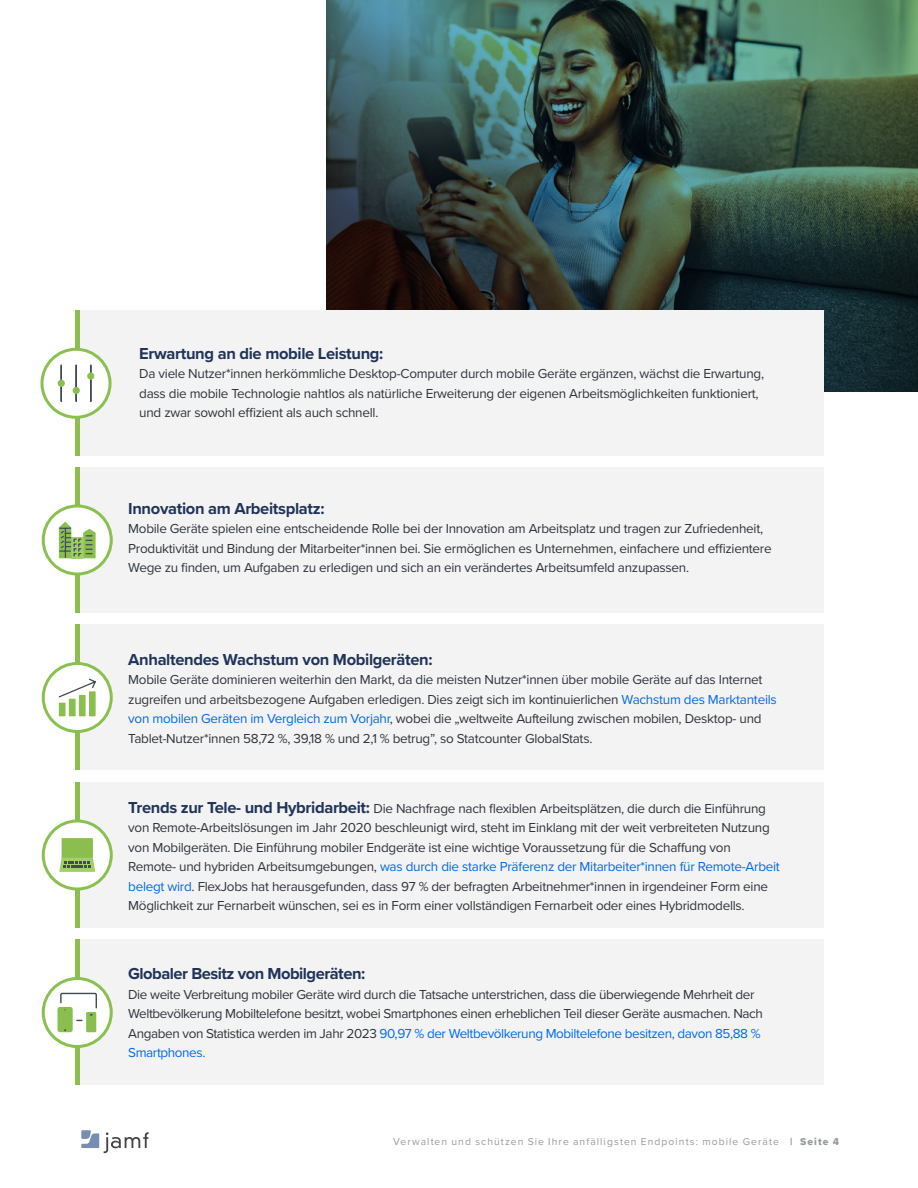
<style>
.page{position:relative;width:918px;height:1188px;background:#fff}
.page>*{position:absolute;margin:0;border:0;box-sizing:border-box;transform-origin:0 0}
.t1{font:700 16.5px "Proxima Nova";letter-spacing:-.02em;color:#213458}
.t2{font:13.5px/19.5px "Proxima Nova";letter-spacing:-.02em;color:#2f343a}
.t3{font:10.35px "Proxima Nova";letter-spacing:.1em;color:#979a9d}
.s1{color:#056ae6}
.s2{font-weight:700;font-size:16.5px;color:#213458}
.s3{font-family:"Proxima Nova Extrabld"}
</style>
<div class="page">
<svg style="left:81px;top:1130px;width:67px;height:23px"></svg>
<img style="left:326px;top:0;width:592px;height:392px">
<div style="left:76px;top:467px;width:748px;height:146px;background:#f3f3f4"></div>
<hr style="left:76px;top:467px;width:4px;height:146px;background:#8abf4f">
<div style="left:76px;top:625px;width:748px;height:145px;background:#f3f3f4"></div>
<hr style="left:76px;top:625px;width:4px;height:145px;background:#8abf4f">
<div style="left:76px;top:782px;width:748px;height:146px;background:#f3f3f4"></div>
<hr style="left:76px;top:782px;width:4px;height:146px;background:#8abf4f">
<div style="left:76px;top:940px;width:748px;height:145px;background:#f3f3f4"></div>
<hr style="left:76px;top:940px;width:4px;height:145px;background:#8abf4f">
<svg style="left:43px;top:663px;width:68px;height:69px;fill:#fff"></svg>
<div style="left:42px;top:662px;width:71px;height:71px;border:3px solid #8ac050;border-radius:50%"></div>
<div style="left:59px;top:703px;width:7px;height:13px;background:#8abf4f"></div>
<div style="left:69px;top:699px;width:7px;height:17px;background:#8abf4f"></div>
<div style="left:79px;top:695px;width:7px;height:21px;background:#8abf4f"></div>
<div style="left:89px;top:691px;width:7px;height:25px;background:#8abf4f"></div>
<svg style="left:58px;top:678px;width:39px;height:21px"></svg>
<div style="left:43px;top:821px;width:68px;height:68px;background:#fff;border-radius:50%"></div>
<div style="left:42px;top:819px;width:71px;height:72px;border:3px solid #8ac050;border-radius:50%"></div>
<div style="left:62px;top:838px;width:31px;height:20px;background:#8abf4f"></div>
<svg style="left:59px;top:858px;width:36px;height:14px"></svg>
<svg style="left:43px;top:978px;width:68px;height:69px;fill:#fff"></svg>
<div style="left:42px;top:977px;width:71px;height:71px;border:3px solid #8ac050;border-radius:50%"></div>
<div style="left:86px;top:1012px;width:10px;height:20px;background:#8abf4f"></div>
<div style="left:58px;top:1007px;width:15px;height:25px;background:#8abf4f;border-radius:3px"></div>
<svg style="left:59px;top:992px;width:39px;height:29px"></svg>
<div style="left:43px;top:506px;width:68px;height:68px;background:#fff;border-radius:50%"></div>
<div style="left:42px;top:504px;width:71px;height:72px;border:3px solid #8ac050;border-radius:50%"></div>
<svg style="left:59px;top:522px;width:37px;height:37px"></svg>
<div style="left:76px;top:310px;width:748px;height:146px;background:#f3f3f4"></div>
<hr style="left:76px;top:310px;width:4px;height:146px;background:#8abf4f">
<div style="left:42px;top:349px;width:68px;height:68px;background:#fff;border-radius:50%"></div>
<div style="left:40px;top:348px;width:72px;height:71px;border:3px solid #8ac050;border-radius:50%"></div>
<svg style="left:61px;top:387px;width:1px;height:14px"></svg>
<svg style="left:61px;top:365px;width:1px;height:15px"></svg>
<svg style="left:90px;top:380px;width:1px;height:21px"></svg>
<svg style="left:76px;top:365px;width:1px;height:22px"></svg>
<div style="left:58px;top:380px;width:7px;height:7px;background:#8abf4f;border-radius:50%"></div>
<div style="left:73px;top:387px;width:7px;height:7px;background:#8abf4f;border-radius:50%"></div>
<div style="left:87px;top:372px;width:7px;height:8px;background:#8abf4f;border-radius:50%"></div>
<p class="t1" style="left:139px;top:341px;width:246px">Erwartung an die mobile Leistung:</p>
<p class="t2" style="left:139px;top:363px;width:626px">Da viele Nutzer*innen herkömmliche Desktop-Computer durch mobile Geräte ergänzen, wächst die Erwartung, dass die mobile Technologie nahtlos als natürliche Erweiterung der eigenen Arbeitsmöglichkeiten funktioniert, und zwar sowohl effizient als auch schnell.</p>
<p class="t1" style="left:128px;top:496px;width:198px">Innovation am Arbeitsplatz:</p>
<p class="t2" style="left:128px;top:519px;width:645px">Mobile Geräte spielen eine entscheidende Rolle bei der Innovation am Arbeitsplatz und tragen zur Zufriedenheit,<br>Produktivität und Bindung der Mitarbeiter*innen bei. Sie ermöglichen es Unternehmen, einfachere und effizientere<br>Wege zu finden, um Aufgaben zu erledigen und sich an ein verändertes Arbeitsumfeld anzupassen.</p>
<p class="t1" style="left:128px;top:647px;width:306px">Anhaltendes Wachstum von Mobilgeräten:</p>
<p class="t2" style="left:128px;top:669px;width:650px">Mobile Geräte dominieren weiterhin den Markt, da die meisten Nutzer*innen über mobile Geräte auf das Internet zugreifen und arbeitsbezogene Aufgaben erledigen. Dies zeigt sich im kontinuierlichen <span class="s1">Wachstum des Marktanteils von mobilen Geräten im Vergleich zum Vorjahr</span>, wobei die „weltweite Aufteilung zwischen mobilen, Desktop- und Tablet-Nutzer*innen 58,72 %, 39,18 % und 2,1 % betrug”, so Statcounter GlobalStats.</p>
<p class="t2" style="left:128px;top:798px;width:653px"><span class="s2">Trends zur Tele- und Hybridarbeit:</span> Die Nachfrage nach flexiblen Arbeitsplätzen, die durch die Einführung von Remote-Arbeitslösungen im Jahr 2020 beschleunigt wird, steht im Einklang mit der weit verbreiteten Nutzung von Mobilgeräten. Die Einführung mobiler Endgeräte ist eine wichtige Voraussetzung für die Schaffung von Remote- und hybriden Arbeitsumgebungen, <span class="s1">was durch die starke Präferenz der Mitarbeiter*innen für Remote-Arbeit belegt wird</span>. FlexJobs hat herausgefunden, dass 97 % der befragten Arbeitnehmer*innen in irgendeiner Form eine Möglichkeit zur Fernarbeit wünschen, sei es in Form einer vollständigen Fernarbeit oder eines Hybridmodells.</p>
<p class="t1" style="left:128px;top:961px;width:238px">Globaler Besitz von Mobilgeräten:</p>
<p class="t2" style="left:128px;top:984px;width:636px">Die weite Verbreitung mobiler Geräte wird durch die Tatsache unterstrichen, dass die überwiegende Mehrheit der Weltbevölkerung Mobiltelefone besitzt, wobei Smartphones einen erheblichen Teil dieser Geräte ausmachen. Nach Angaben von Statistica werden im Jahr 2023 <span class="s1">90,97 % der Weltbevölkerung Mobiltelefone besitzen, davon 85,88 % Smartphones.</span></p>
<p class="t3" style="left:393px;top:1134px;width:448px">Verwalten und schützen Sie Ihre anfälligsten Endpoints: mobile Geräte <span class="s3">| Seite 4</span></p>
</div>
